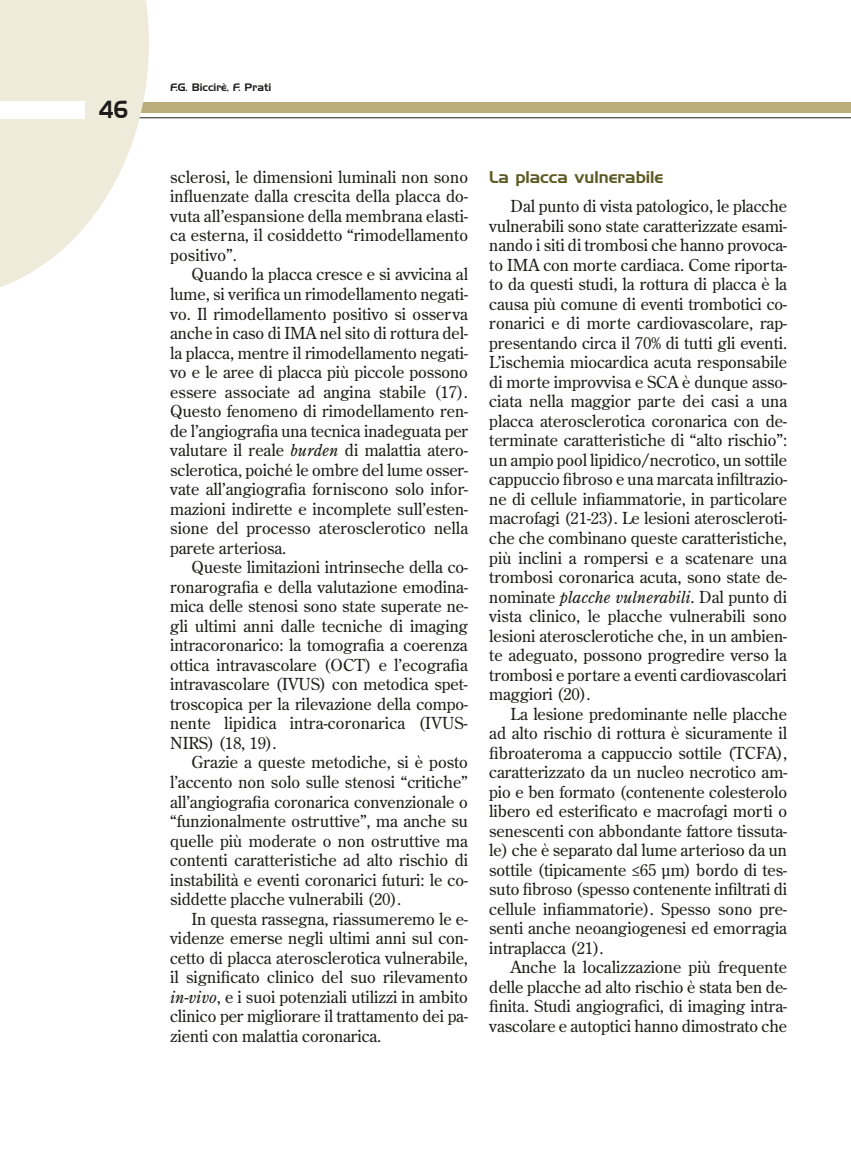
<style>
.page{position:relative;width:851px;height:1149px;background:#fff}
.page>*{position:absolute;margin:0;border:0;box-sizing:border-box;transform-origin:0 0}
.t1{font:24px "Handel Gothic BT";color:#1d1d1b;scale:.8 1}
.t2{font:16.5px/19.5px "Century Old Style Std";color:#1d1d1b;text-align:justify}
.t3{font:16.5px "Handel Gothic BT";color:#5e5a25}
.t4{font:10.5px "Handel Gothic BT";color:#1d1d1b}
.s1{font-style:italic}
</style>
<div class="page">
<hr style="left:0;top:117px;width:850px;height:1px;background:#1d1d1b">
<div style="left:0;top:102px;width:850px;height:11px;background:#bbae7c"></div>
<svg style="left:0;top:0;width:149px;height:287px;fill:#eeebdb"></svg>
<div style="left:0;top:101px;width:85px;height:17px;background:#fff"></div>
<h1 class="t1" style="left:99px;top:95px;width:38px">46</h1>
<p class="t4" style="left:170px;top:81px;width:102px">F.G. Biccirè, F. Prati</p>
<p class="t2" style="left:170px;top:167px;width:299px">sclerosi, le dimensioni luminali non sono influenzate dalla crescita della placca do&shy;vuta all’espansione della membrana elasti&shy;ca esterna, il cosiddetto “rimodellamento positivo”.</p>
<p class="t2" style="left:170px;top:264px;width:299px;text-indent:21px">Quando la placca cresce e si avvicina al lume, si verifica un rimodellamento negati&shy;vo. Il rimodellamento positivo si osserva anche in caso di IMA nel sito di rottura del&shy;la placca, mentre il rimodellamento negati&shy;vo e le aree di placca più piccole possono essere associate ad angina stabile (17).<br>Questo fenomeno di rimodellamento ren&shy;de l’angiografia una tecnica inadeguata per valutare il reale <span class="s1">burden</span> di malattia atero&shy;sclerotica, poiché le ombre del lume osser&shy;vate all’angiografia forniscono solo infor&shy;mazioni indirette e incomplete sull’esten&shy;sione del processo aterosclerotico nella parete arteriosa.</p>
<p class="t2" style="left:170px;top:557px;width:299px;text-indent:21px">Queste limitazioni intrinseche della co&shy;ronarografia e della valutazione emodina&shy;mica delle stenosi sono state superate ne&shy;gli ultimi anni dalle tecniche di imaging intracoronarico: la tomografia a coerenza ottica intravascolare (OCT) e l’ecografia intravascolare (IVUS) con metodica spet&shy;troscopica per la rilevazione della compo&shy;nente lipidica intra-coronarica (IVUS-NIRS) (18, 19).</p>
<p class="t2" style="left:170px;top:752px;width:299px;text-indent:21px">Grazie a queste metodiche, si è posto l’accento non solo sulle stenosi “critiche” all’angiografia coronarica convenzionale o “funzionalmente ostruttive”, ma anche su quelle più moderate o non ostruttive ma contenti caratteristiche ad alto rischio di instabilità e eventi coronarici futuri: le co&shy;siddette placche vulnerabili (20).</p>
<p class="t2" style="left:170px;top:908px;width:299px;text-indent:21px">In questa rassegna, riassumeremo le e&shy;videnze emerse negli ultimi anni sul con&shy;cetto di placca aterosclerotica vulnerabile, il significato clinico del suo rilevamento <span class="s1">in-vivo</span>, e i suoi potenziali utilizzi in ambito clinico per migliorare il trattamento dei pa&shy;zienti con malattia coronarica.</p>
<p class="t3" style="left:489px;top:167px;width:175px">La placca vulnerabile</p>
<p class="t2" style="left:489px;top:196px;width:299px;text-indent:21px">Dal punto di vista patologico, le placche vulnerabili sono state caratterizzate esami&shy;nando i siti di trombosi che hanno provoca&shy;to IMA con morte cardiaca. Come riporta&shy;to da questi studi, la rottura di placca è la causa più comune di eventi trombotici co&shy;ronarici e di morte cardiovascolare, rap&shy;presentando circa il 70% di tutti gli eventi.<br>L’ischemia miocardica acuta responsabile di morte improvvisa e SCA è dunque asso&shy;ciata nella maggior parte dei casi a una placca aterosclerotica coronarica con de&shy;terminate caratteristiche di “alto rischio”: un ampio pool lipidico/necrotico, un sottile cappuccio fibroso e una marcata infiltrazio&shy;ne di cellule infiammatorie, in particolare macrofagi (21-23). Le lesioni ateroscleroti&shy;che che combinano queste caratteristiche, più inclini a rompersi e a scatenare una trombosi coronarica acuta, sono state de&shy;nominate <span class="s1">placche vulnerabili</span>. Dal punto di vista clinico, le placche vulnerabili sono lesioni aterosclerotiche che, in un ambien&shy;te adeguato, possono progredire verso la trombosi e portare a eventi cardiovascolari maggiori (20).</p>
<p class="t2" style="left:489px;top:703px;width:299px;text-indent:21px">La lesione predominante nelle placche ad alto rischio di rottura è sicuramente il fibroateroma a cappuccio sottile (TCFA), caratterizzato da un nucleo necrotico am&shy;pio e ben formato (contenente colesterolo libero ed esterificato e macrofagi morti o senescenti con abbondante fattore tissuta&shy;le) che è separato dal lume arterioso da un sottile (tipicamente ≤65 μm) bordo di tes&shy;suto fibroso (spesso contenente infiltrati di cellule infiammatorie). Spesso sono pre&shy;senti anche neoangiogenesi ed emorragia intraplacca (21).</p>
<p class="t2" style="left:489px;top:957px;width:299px;text-indent:21px">Anche la localizzazione più frequente delle placche ad alto rischio è stata ben de&shy;finita. Studi angiografici, di imaging intra&shy;vascolare e autoptici hanno dimostrato che</p>
</div>
